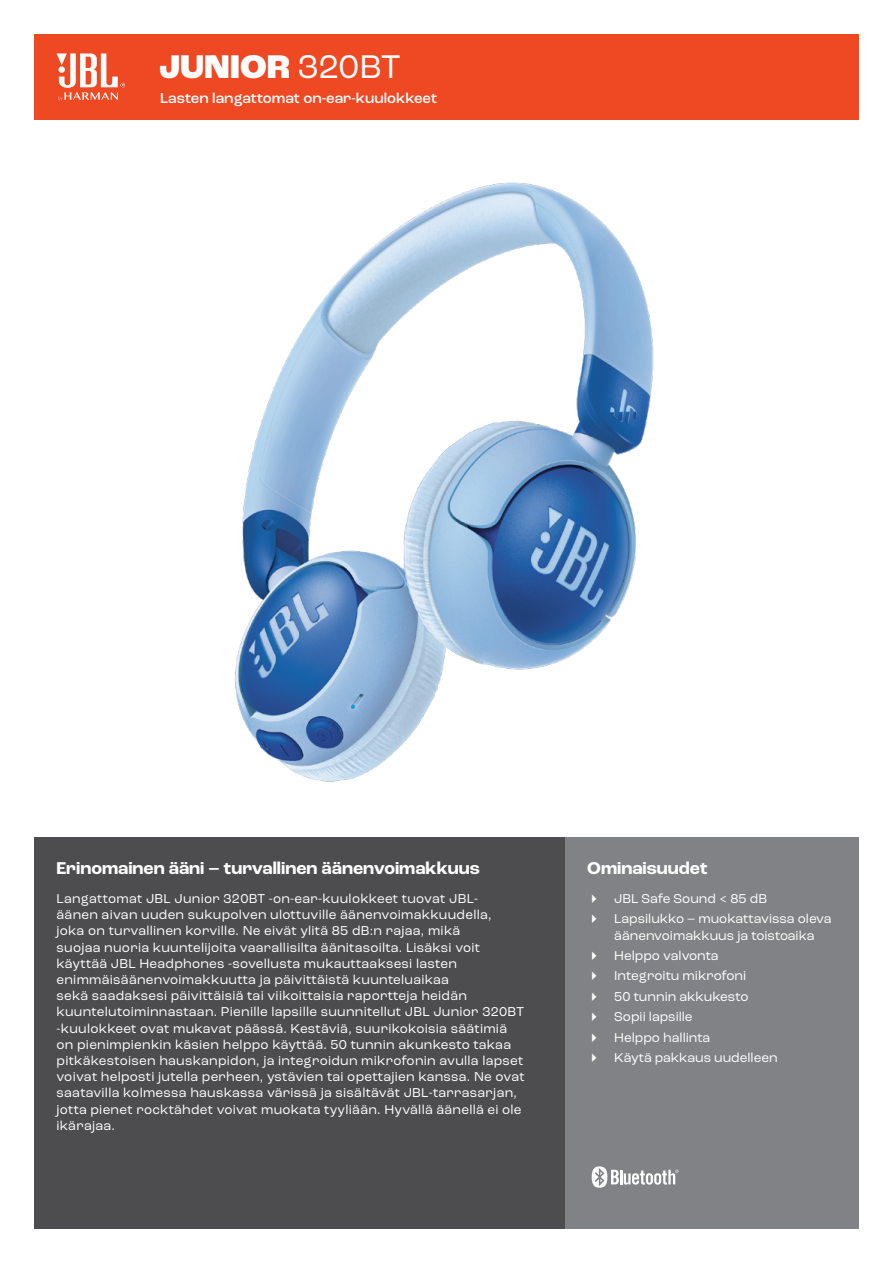
<style>
.page{position:relative;width:893px;height:1263px;background:#fff}
.page>*{position:absolute;margin:0;border:0;box-sizing:border-box;transform-origin:0 0}
.t1{font:800 34.5px "Roc Grotesk";color:#fff}
.t2{font:700 18px "Roc Grotesk";color:#fff}
.t3{font:500 15px "Roc Grotesk";color:#fff}
.t4{font:13.5px/16.2px "Roc Grotesk";letter-spacing:.02em;color:#fff}
.t5{font:13.5px/20.4px "Roc Grotesk";color:#fff}
.s1{font-weight:400}
</style>
<div class="page">
<img style="left:235px;top:182px;width:419px;height:600px">
<div style="left:565px;top:838px;width:294px;height:391px;background:#808285"></div>
<div style="left:34px;top:838px;width:531px;height:391px;background:#4d4d4f"></div>
<div style="left:34px;top:34px;width:825px;height:85px;background:#ef4923"></div>
<svg style="left:57px;top:53px;width:68px;height:48px"></svg>
<svg style="left:592px;top:1166px;width:86px;height:22px"></svg>
<h1 class="t1" style="left:159px;top:45px;width:243px">JUNIOR <span class="s1">320BT</span></h1>
<p class="t3" style="left:160px;top:89px;width:278px">Lasten langattomat on-ear-kuulokkeet</p>
<h2 class="t2" style="left:57px;top:857px;width:425px">Erinomainen ääni – turvallinen äänenvoimakkuus</h2>
<p class="t4" style="left:57px;top:890px;width:470px">Langattomat JBL Junior 320BT -on-ear-kuulokkeet tuovat JBL-<br>äänen aivan uuden sukupolven ulottuville äänenvoimakkuudella,<br>joka on turvallinen korville. Ne eivät ylitä 85 dB:n rajaa, mikä<br>suojaa nuoria kuuntelijoita vaarallisilta äänitasoilta. Lisäksi voit käyttää JBL Headphones -sovellusta mukauttaaksesi lasten enimmäisäänenvoimakkuutta ja päivittäistä kuunteluaikaa<br>sekä saadaksesi päivittäisiä tai viikoittaisia raportteja heidän kuuntelutoiminnastaan. Pienille lapsille suunnitellut JBL Junior 320BT -kuulokkeet ovat mukavat päässä. Kestäviä, suurikokoisia säätimiä on pienimpienkin käsien helppo käyttää. 50 tunnin akunkesto takaa pitkäkestoisen hauskanpidon, ja integroidun mikrofonin avulla lapset voivat helposti jutella perheen, ystävien tai opettajien kanssa. Ne ovat saatavilla kolmessa hauskassa värissä ja sisältävät JBL-tarrasarjan, jotta pienet rocktähdet voivat muokata tyyliään. Hyvällä äänellä ei ole ikärajaa.</p>
<h2 class="t2" style="left:587px;top:857px;width:122px">Ominaisuudet</h2>
<p class="t5" style="left:614px;top:888px;width:219px">JBL Safe Sound &lt; 85 dB<br>Lapsilukko – muokattavissa oleva</p>
<p class="t5" style="left:614px;top:925px;width:202px">äänenvoimakkuus ja toistoaika<br>Helppo valvonta<br>Integroitu mikrofoni<br>50 tunnin akkukesto<br>Sopii lapsille<br>Helppo hallinta<br>Käytä pakkaus uudelleen</p>
</div>
